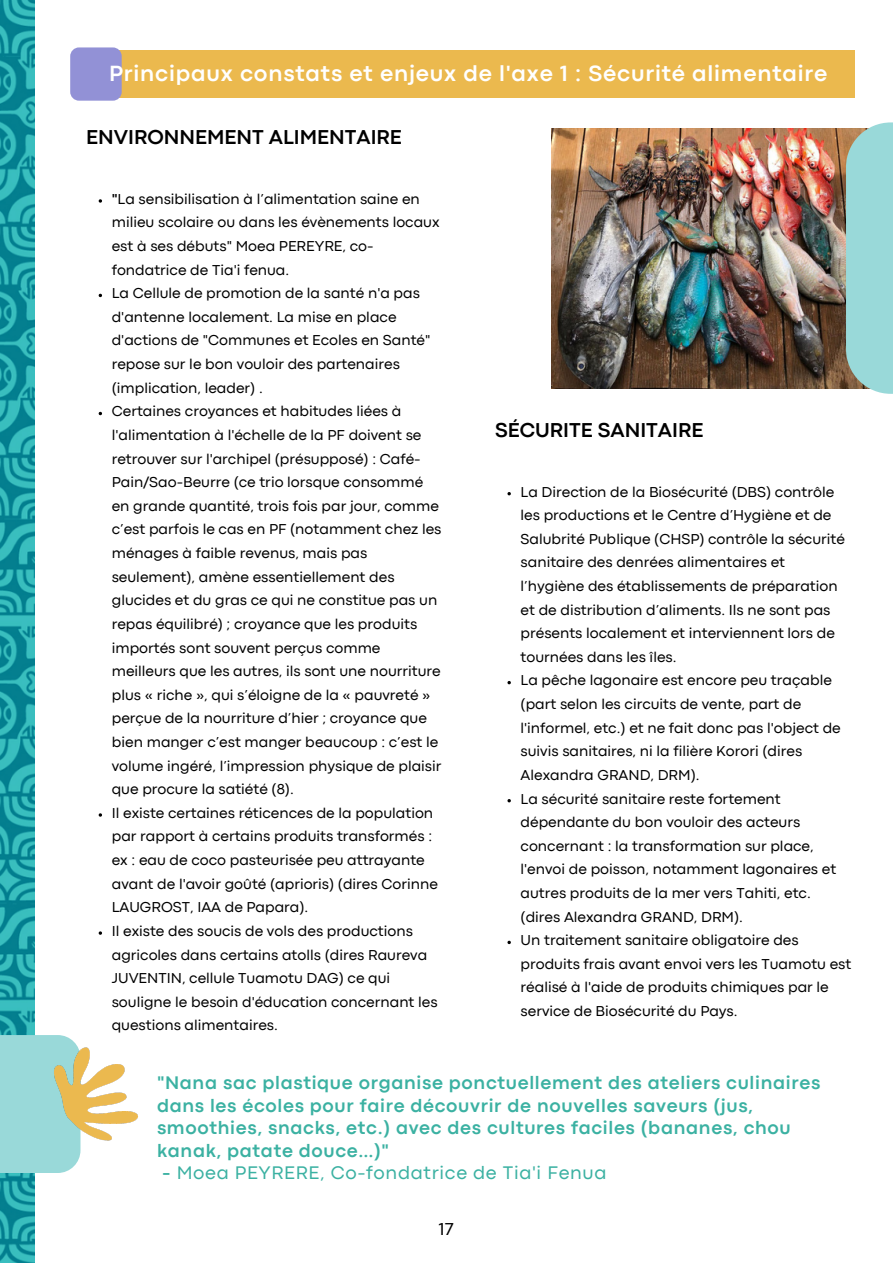
<style>
.page{position:relative;width:893px;height:1264px;background:#fff}
.page>*{position:absolute;margin:0;border:0;box-sizing:border-box;transform-origin:0 0}
.t1{font:700 22.95px "Codec Pro";letter-spacing:.035em;color:#fff}
.t2{font:700 21px "Codec Pro";color:#000}
.t3{font:700 19.05px/22.5px "Codec Pro";letter-spacing:.035em;color:#3bb1a2}
.t4{font:19.05px "Codec Pro";letter-spacing:.035em;color:#3bb1a2}
.t5{font:18px "Codec Pro";color:#000}
.t6{font:15px/23.5px "Codec Pro";color:#000}
.s1{font-weight:700}
</style>
<div class="page">
<img style="left:0;top:0;width:35px;height:1262px">
<img style="left:551px;top:128px;width:294px;height:260px">
<div style="left:845px;top:122px;width:47px;height:272px;background:#99d9d9"></div>
<div style="left:0;top:1035px;width:80px;height:137px;background:#99d9d9"></div>
<img style="left:54px;top:1045px;width:84px;height:98px">
<div style="left:81px;top:50px;width:773px;height:48px;background:#ebb94e"></div>
<svg style="left:99px;top:199px;width:3px;height:4px"></svg>
<svg style="left:507px;top:492px;width:4px;height:3px"></svg>
<svg style="left:507px;top:681px;width:4px;height:3px"></svg>
<svg style="left:507px;top:799px;width:4px;height:3px"></svg>
<svg style="left:507px;top:940px;width:4px;height:4px"></svg>
<div style="left:70px;top:47px;width:52px;height:54px;background:#9291d6;border-radius:9px"></div>
<h1 class="t1" style="left:109px;top:66px;width:719px">Principaux constats et enjeux de l'axe 1 : Sécurité alimentaire</h1>
<h2 class="t2" style="left:86px;top:130px;width:317px">ENVIRONNEMENT ALIMENTAIRE</h2>
<p class="t6" style="left:112px;top:188px;width:331px"><span class="s1">"</span>La sensibilisation à l’alimentation saine en milieu scolaire ou dans les évènements locaux est à ses débuts" Moea PEREYRE, co&shy;fondatrice de Tia'i fenua.<br>La Cellule de promotion de la santé n'a pas d'antenne localement. La mise en place d'actions de "Communes et Ecoles en Santé" repose sur le bon vouloir des partenaires (implication, leader) .<br>Certaines croyances et habitudes liées à l'alimentation à l'échelle de la PF doivent se retrouver sur l'archipel (présupposé) : Café-Pain/Sao-Beurre (ce trio lorsque consommé<br>en grande quantité, trois fois par jour, comme c’est parfois le cas en PF (notamment chez les ménages à faible revenus, mais pas seulement), amène essentiellement des glucides et du gras ce qui ne constitue pas un repas équilibré) ; croyance que les produits importés sont souvent perçus comme meilleurs que les autres, ils sont une nourriture plus « riche », qui s’éloigne de la « pauvreté » perçue de la nourriture d’hier ; croyance que bien manger c’est manger beaucoup : c’est le volume ingéré, l’impression physique de plaisir que procure la satiété (8).<br>Il existe certaines réticences de la population par rapport à certains produits transformés : ex : eau de coco pasteurisée peu attrayante avant de l'avoir goûté (aprioris) (dires Corinne LAUGROST, IAA de Papara).<br>Il existe des soucis de vols des productions agricoles dans certains atolls (dires Raureva JUVENTIN, cellule Tuamotu DAG) ce qui souligne le besoin d'éducation concernant les questions alimentaires.</p>
<h2 class="t2" style="left:495px;top:422px;width:210px">SÉCURITE SANITAIRE</h2>
<p class="t6" style="left:520px;top:481px;width:332px">La Direction de la Biosécurité (DBS) contrôle les productions et le Centre d’Hygiène et de Salubrité Publique (CHSP) contrôle la sécurité sanitaire des denrées alimentaires et l’hygiène des établissements de préparation et de distribution d’aliments. Ils ne sont pas présents localement et interviennent lors de tournées dans les îles.<br>La pêche lagonaire est encore peu traçable (part selon les circuits de vente, part de l'informel, etc.) et ne fait donc pas l'object de suivis sanitaires, ni la filière Korori (dires Alexandra GRAND, DRM).<br>La sécurité sanitaire reste fortement dépendante du bon vouloir des acteurs concernant : la transformation sur place, l'envoi de poisson, notamment lagonaires et autres produits de la mer vers Tahiti, etc. (dires Alexandra GRAND, DRM).<br>Un traitement sanitaire obligatoire des produits frais avant envoi vers les Tuamotu est réalisé à l'aide de produits chimiques par le service de Biosécurité du Pays.</p>
<p class="t3" style="left:157px;top:1073px;width:664px">"Nana sac plastique organise ponctuellement des ateliers culinaires dans les écoles pour faire découvrir de nouvelles saveurs (jus, smoothies, snacks, etc.) avec des cultures faciles (bananes, chou kanak, patate douce…)"</p>
<p class="t4" style="left:162px;top:1166px;width:446px"><span class="s1">-</span> Moea PEYRERE, Co-fondatrice de Tia'i Fenua</p>
<p class="t5" style="left:439px;top:1222px;width:16px">17</p>
</div>
